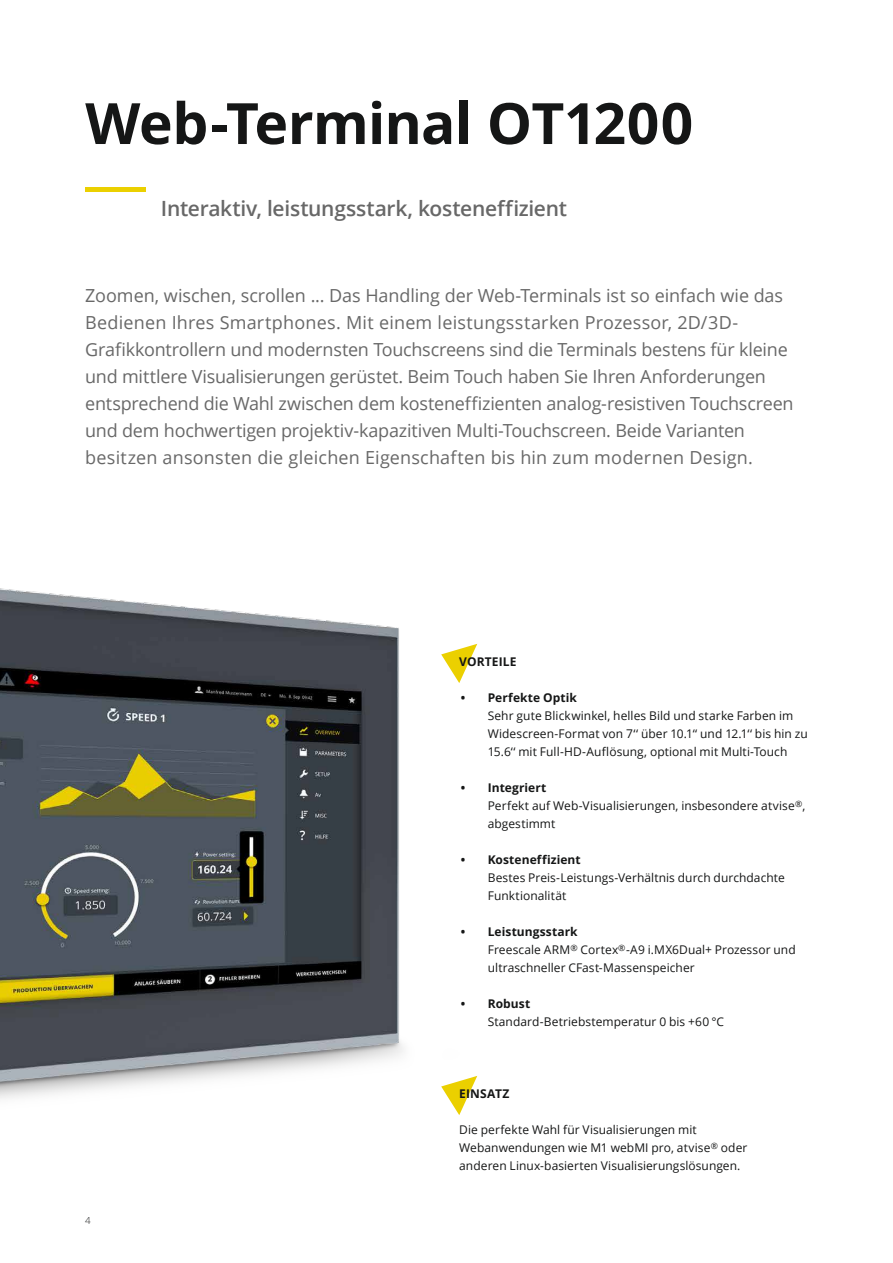
<style>
.page{position:relative;width:893px;height:1263px;background:#fff}
.page>*{position:absolute;margin:0;border:0;box-sizing:border-box;transform-origin:0 0}
.t1{font:700 57px "Open Sans";letter-spacing:-.015em;color:#151616}
.t2{font:600 21px "Open Sans";letter-spacing:-.015em;color:#686868}
.t3{font:18px/27px "Open Sans";letter-spacing:-.01em;color:#686868}
.t4{font:12px/18px "Open Sans";letter-spacing:.005em;color:#151616}
.t5{font:700 12px "Open Sans";letter-spacing:.01em;color:#151616}
.t6{font:300 9.75px "Open Sans";color:#151616}
.s1{font-weight:700}
</style>
<div class="page">
<img style="left:0;top:588px;width:478px;height:511px">
<hr style="left:85px;top:188px;width:61px;height:4px;background:#ebd000">
<svg style="left:441px;top:644px;width:36px;height:39px"></svg>
<svg style="left:441px;top:1076px;width:36px;height:39px"></svg>
<h1 class="t1" style="left:85px;top:84px;width:609px">Web-Terminal OT1200</h1>
<h2 class="t2" style="left:161px;top:194px;width:408px">Interaktiv, leistungsstark, kosteneffizient</h2>
<p class="t3" style="left:85px;top:281px;width:710px">Zoomen, wischen, scrollen ... Das Handling der Web-Terminals ist so einfach wie das Bedienen Ihres Smartphones. Mit einem leistungsstarken Prozessor, 2D/3D-Grafikkontrollern und modernsten Touchscreens sind die Terminals bestens für kleine und mittlere Visualisierungen gerüstet. Beim Touch haben Sie Ihren Anforderungen entsprechend die Wahl zwischen dem kosteneffizienten analog-resistiven Touchscreen und dem hochwertigen projektiv-kapazitiven Multi-Touchscreen. Beide Varianten besitzen ansonsten die gleichen Eigenschaften bis hin zum modernen Design.</p>
<p class="t5" style="left:459px;top:653px;width:59px">VORTEILE</p>
<p class="t5" style="left:461px;top:689px;width:118px">• Perfekte Optik</p>
<p class="t4" style="left:488px;top:706px;width:321px">Sehr gute Blickwinkel, helles Bild und starke Farben im<br>Widescreen-Format von 7‘‘ über 10.1‘‘ und 12.1‘‘ bis hin zu<br>15.6‘‘ mit Full-HD-Auflösung, optional mit Multi-Touch</p>
<p class="t4" style="left:488px;top:778px;width:319px;text-indent:-27px"><span class="s1">• Integriert<br></span>Perfekt auf Web-Visualisierungen, insbesondere atvise<sup>®</sup>, abgestimmt</p>
<p class="t5" style="left:461px;top:851px;width:121px">• Kosteneffizient</p>
<p class="t4" style="left:488px;top:868px;width:299px">Bestes Preis-Leistungs-Verhältnis durch durchdachte<br>Funktionalität</p>
<p class="t4" style="left:488px;top:922px;width:309px;text-indent:-27px"><span class="s1">• Leistungsstark<br></span>Freescale ARM<sup>®</sup> Cortex<sup>®</sup>-A9 i.MX6Dual+ Prozessor und ultraschneller CFast-Massenspeicher</p>
<p class="t5" style="left:461px;top:995px;width:71px">• Robust</p>
<p class="t4" style="left:488px;top:1012px;width:238px">Standard-Betriebstemperatur 0 bis +60 °C</p>
<p class="t6" style="left:85px;top:1214px;width:7px">4</p>
<p class="t5" style="left:459px;top:1085px;width:52px">EINSATZ</p>
<p class="t4" style="left:459px;top:1120px;width:290px">Die perfekte Wahl für Visualisierungen mit<br>Webanwendungen wie M1 webMI pro, atvise<sup>®</sup> oder anderen Linux-basierten Visualisierungslösungen.</p>
</div>
